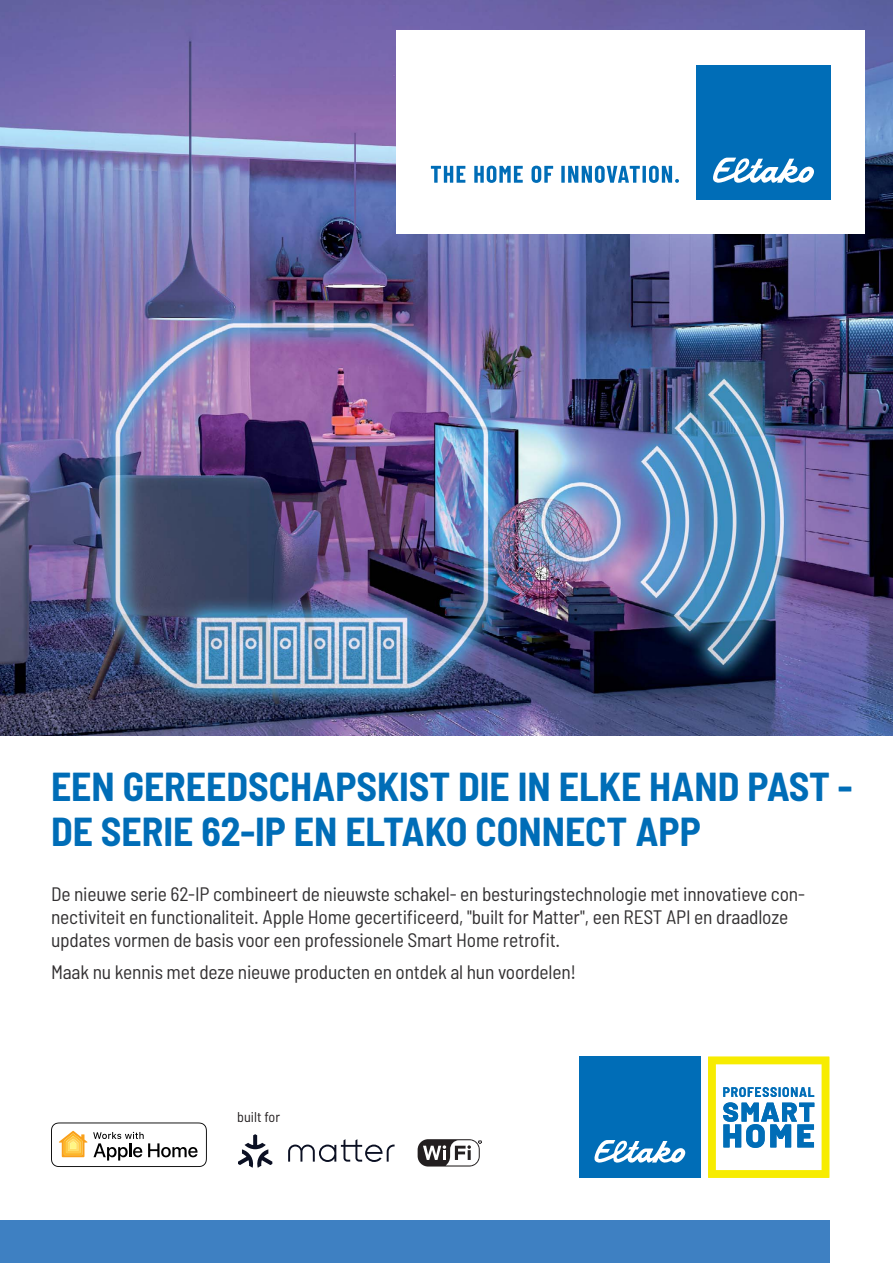
<style>
.page{position:relative;width:893px;height:1263px;background:#fff}
.page>*{position:absolute;margin:0;border:0;box-sizing:border-box;transform-origin:0 0}
.t1{font:700 semi-condensed 40.5px/45px "Barlow";color:#006db7}
.t2{font:semi-condensed 19.5px/23.4px "Barlow";letter-spacing:-.01em;color:#323031}
.t3{font:semi-condensed 14.25px "Barlow";color:#231f20}
</style>
<div class="page">
<img style="left:0;top:0;width:893px;height:736px">
<div style="left:0;top:1220px;width:829px;height:43px;background:#3e80c2"></div>
<svg style="left:708px;top:1057px;width:121px;height:121px"></svg>
<div style="left:579px;top:1057px;width:121px;height:121px;background:#006db7"></div>
<svg style="left:594px;top:1140px;width:92px;height:23px"></svg>
<svg style="left:418px;top:1139px;width:62px;height:28px"></svg>
<svg style="left:423px;top:1140px;width:59px;height:25px"></svg>
<svg style="left:51px;top:1123px;width:156px;height:44px"></svg>
<svg style="left:238px;top:1134px;width:157px;height:34px"></svg>
<div style="left:396px;top:30px;width:469px;height:204px;background:#fff"></div>
<div style="left:696px;top:65px;width:135px;height:135px;background:#006db7"></div>
<svg style="left:713px;top:158px;width:101px;height:25px"></svg>
<svg style="left:431px;top:166px;width:34px;height:17px"></svg>
<svg style="left:474px;top:166px;width:49px;height:17px"></svg>
<svg style="left:531px;top:166px;width:22px;height:17px"></svg>
<svg style="left:561px;top:166px;width:118px;height:17px"></svg>
<h1 class="t1" style="left:51px;top:769px;width:803px">EEN GEREEDSCHAPSKIST DIE IN ELKE HAND PAST -<br>DE SERIE 62-IP EN ELTAKO CONNECT APP</h1>
<p class="t2" style="left:51px;top:884px;width:755px">De nieuwe serie 62-IP combineert de nieuwste schakel- en besturingstechnologie met innovatieve con&shy;nectiviteit en functionaliteit. Apple Home gecertificeerd, "built for Matter", een REST API en draadloze updates vormen de basis voor een professionele Smart Home retrofit.</p>
<p class="t2" style="left:51px;top:963px;width:527px">Maak nu kennis met deze nieuwe producten en ontdek al hun voordelen!</p>
<p class="t3" style="left:237px;top:1112px;width:44px">built for</p>
</div>
